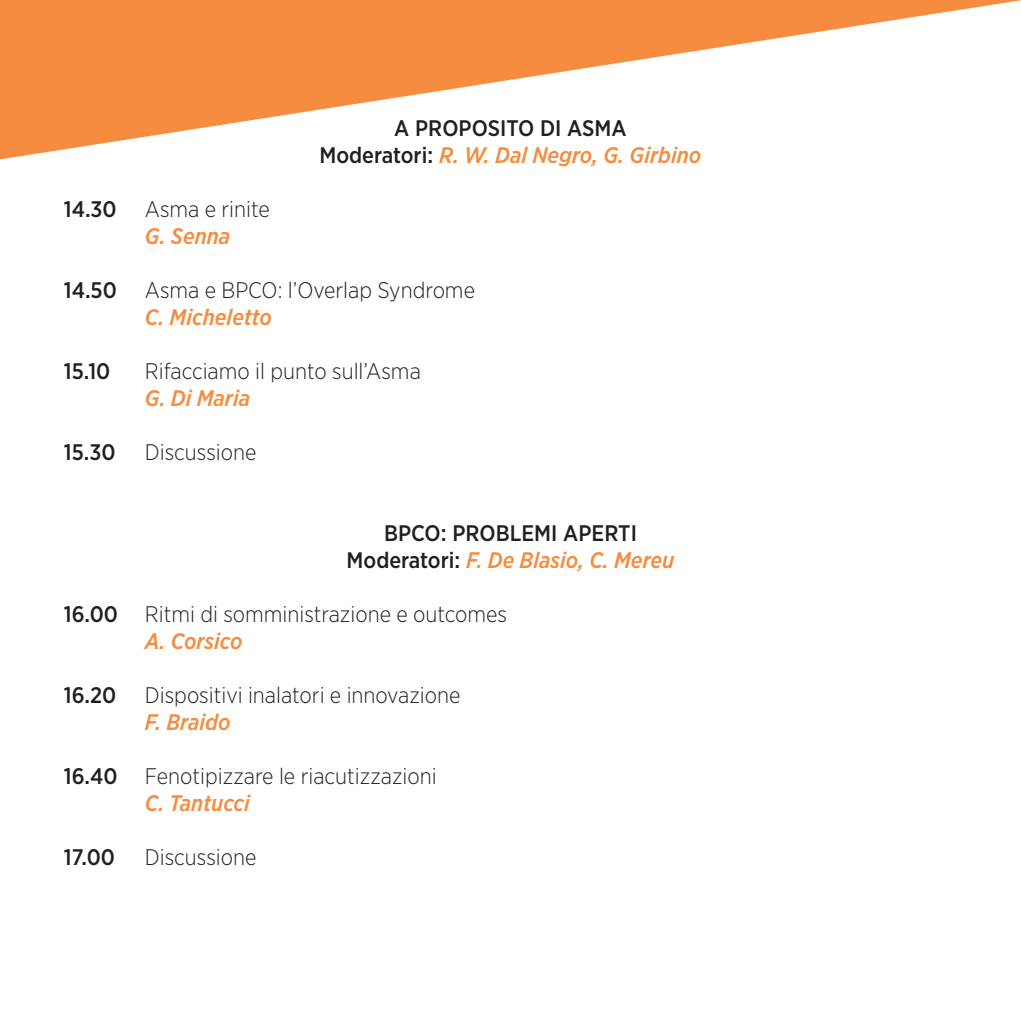
<style>
.page{position:relative;width:1021px;height:1021px;background:#fff}
.page>*{position:absolute;margin:0;border:0;box-sizing:border-box;transform-origin:0 0}
.t1{font:300 22.5px "Gotham Narrow";color:#231f20}
.t2{font:italic 500 22.5px "Gotham Narrow";color:#f58c40}
.t3{font:500 22.5px "Gotham Narrow";color:#231f20}
.s1{font-style:normal;color:#231f20}
.s2{font-weight:500}
</style>
<div class="page">
<svg style="left:0;top:0;width:1020px;height:160px;fill:#f58c40"></svg>
<p class="t3" style="left:394px;top:114px;width:234px">A PROPOSITO DI ASMA</p>
<p class="t2" style="left:319px;top:141px;width:383px"><span class="s1">Moderatori:</span> R. W. Dal Negro, G. Girbino</p>
<p class="t1" style="left:64px;top:195px;width:208px"><span class="s2">14.30</span> Asma e rinite</p>
<p class="t2" style="left:145px;top:222px;width:87px">G. Senna</p>
<p class="t1" style="left:64px;top:276px;width:413px"><span class="s2">14.50</span> Asma e BPCO: l’Overlap Syndrome</p>
<p class="t2" style="left:145px;top:303px;width:129px">C. Micheletto</p>
<p class="t3" style="left:64px;top:357px;width:48px">15.10</p>
<p class="t1" style="left:145px;top:357px;width:277px">Rifacciamo il punto sull’Asma</p>
<p class="t2" style="left:145px;top:384px;width:107px">G. Di Maria</p>
<p class="t3" style="left:64px;top:438px;width:53px">15.30</p>
<p class="t1" style="left:145px;top:438px;width:113px">Discussione</p>
<p class="t3" style="left:384px;top:519px;width:254px">BPCO: PROBLEMI APERTI</p>
<p class="t2" style="left:346px;top:546px;width:329px"><span class="s1">Moderatori:</span> F. De Blasio, C. Mereu</p>
<p class="t1" style="left:64px;top:600px;width:445px"><span class="s2">16.00</span> Ritmi di somministrazione e outcomes</p>
<p class="t2" style="left:145px;top:627px;width:99px">A. Corsico</p>
<p class="t3" style="left:64px;top:681px;width:54px">16.20</p>
<p class="t1" style="left:145px;top:681px;width:317px">Dispositivi inalatori e innovazione</p>
<p class="t2" style="left:145px;top:708px;width:87px">F. Braido</p>
<p class="t1" style="left:64px;top:762px;width:374px"><span class="s2">16.40</span> Fenotipizzare le riacutizzazioni</p>
<p class="t2" style="left:145px;top:789px;width:106px">C. Tantucci</p>
<p class="t3" style="left:64px;top:843px;width:53px">17.00</p>
<p class="t1" style="left:145px;top:843px;width:113px">Discussione</p>
</div>
